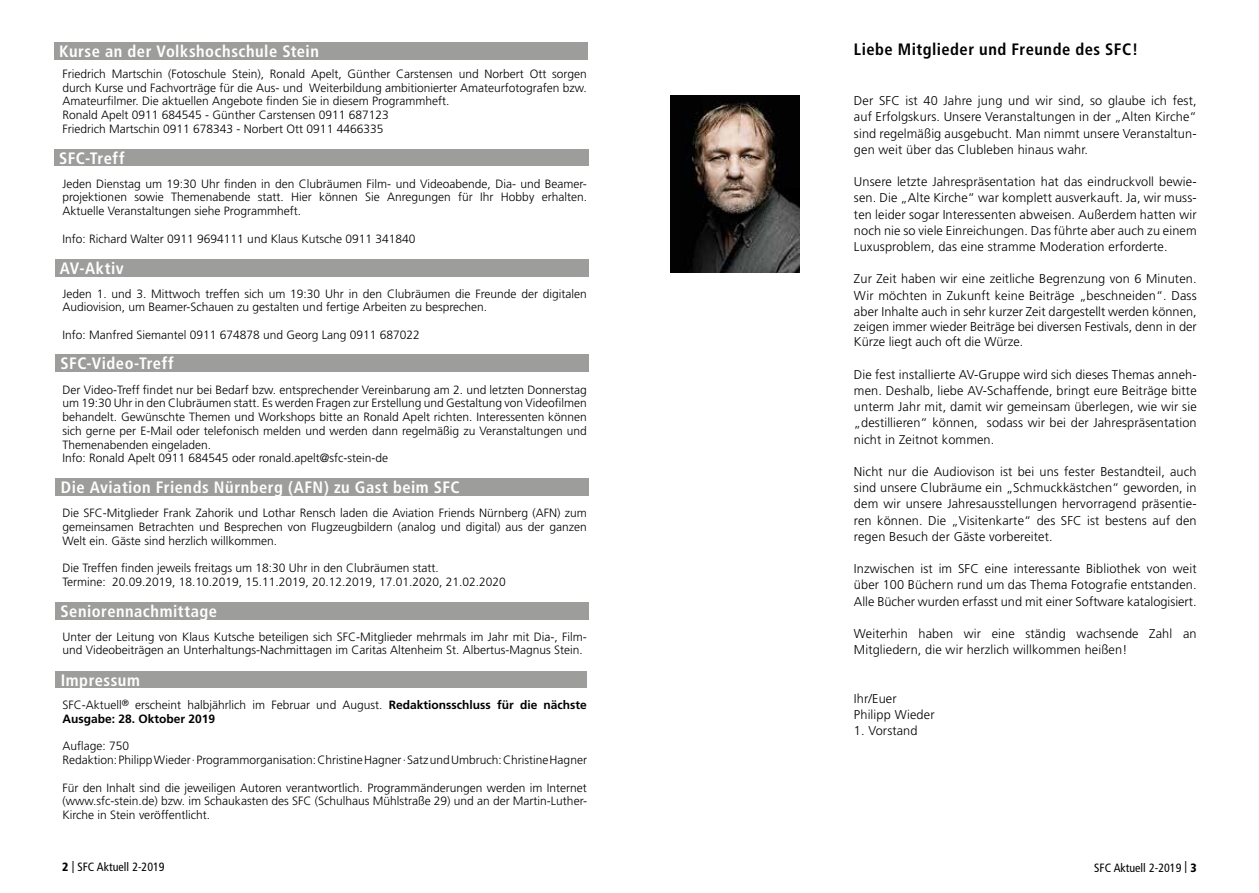
<style>
.page{position:relative;width:1259px;height:893px;background:#fff}
.page>*{position:absolute;margin:0;border:0;box-sizing:border-box;transform-origin:0 0}
.t1{font:700 condensed 16.5px "Frutiger";letter-spacing:.03em;color:#fff}
.t2{font:700 condensed 16.5px "Frutiger";letter-spacing:.03em;color:#000}
.t3{font:300 12.75px/16.2px "Frutiger";letter-spacing:.01em;color:#000;text-align:justify}
.t4{font:300 12px/13.8px "Frutiger";color:#000}
.t5{font:700 12px/13.8px "Frutiger";color:#000}
.t6{font:condensed 12px "Frutiger";color:#000}
.s1{font-weight:300}
.s2{font-weight:900}
</style>
<div class="page">
<div style="left:54px;top:43px;width:533px;height:17px;background:#9d9d9c"></div>
<div style="left:54px;top:149px;width:535px;height:17px;background:#9d9d9c"></div>
<div style="left:56px;top:259px;width:533px;height:17px;background:#9d9d9c"></div>
<div style="left:56px;top:355px;width:533px;height:17px;background:#9d9d9c"></div>
<div style="left:56px;top:478px;width:533px;height:18px;background:#9d9d9c"></div>
<div style="left:56px;top:602px;width:533px;height:17px;background:#9d9d9c"></div>
<div style="left:56px;top:671px;width:531px;height:17px;background:#9d9d9c"></div>
<img style="left:670px;top:95px;width:129px;height:178px">
<h1 class="t1" style="left:59px;top:42px;width:261px">Kurse an der Volkshochschule Stein</h1>
<p class="t4" style="left:63px;top:67px;width:526px">Friedrich Martschin (Fotoschule Stein), Ronald Apelt, Günther Carstensen und Norbert Ott sorgen durch Kurse und Fachvorträge für die Aus- und Weiterbildung ambitionierter Amateurfotografen bzw.<br>Amateurfilmer. Die aktuellen Angebote finden Sie in diesem Programmheft.<br>Ronald Apelt 0911 684545 - Günther Carstensen 0911 687123<br>Friedrich Martschin 0911 678343 - Norbert Ott 0911 4466335</p>
<h1 class="t1" style="left:59px;top:148px;width:67px">SFC-Treff</h1>
<p class="t4" style="left:63px;top:177px;width:526px;text-align:justify">Jeden Dienstag um 19:30 Uhr finden in den Clubräumen Film- und Videoabende, Dia- und Beamer&shy;projektionen sowie Themenabende statt. Hier können Sie Anregungen für Ihr Hobby erhalten.<br>Aktuelle Veranstaltungen siehe Programmheft.</p>
<p class="t4" style="left:63px;top:232px;width:354px">Info: Richard Walter 0911 9694111 und Klaus Kutsche 0911 341840</p>
<h1 class="t1" style="left:60px;top:258px;width:65px">AV-Aktiv</h1>
<p class="t4" style="left:63px;top:286px;width:526px">Jeden 1. und 3. Mittwoch treffen sich um 19:30 Uhr in den Clubräumen die Freunde der digitalen<br>Audiovision, um Beamer-Schauen zu gestalten und fertige Arbeiten zu besprechen.</p>
<p class="t4" style="left:63px;top:328px;width:359px">Info: Manfred Siemantel 0911 674878 und Georg Lang 0911 687022</p>
<h1 class="t1" style="left:61px;top:354px;width:115px">SFC-Video-Treff</h1>
<p class="t4" style="left:63px;top:383px;width:526px">Der Video-Treff findet nur bei Bedarf bzw. entsprechender Vereinbarung am 2. und letzten Donnerstag um 19:30 Uhr in den Clubräumen statt. Es werden Fragen zur Erstellung und Gestaltung von Videofilmen behandelt. Gewünschte Themen und Workshops bitte an Ronald Apelt richten. Interessenten können sich gerne per E-Mail oder telefonisch melden und werden dann regelmäßig zu Veranstaltungen und Themenabenden eingeladen.<br>Info: Ronald Apelt 0911 684545 oder ronald.apelt@sfc-stein-de</p>
<h1 class="t1" style="left:61px;top:477px;width:400px">Die Aviation Friends Nürnberg (AFN) zu Gast beim SFC</h1>
<p class="t4" style="left:63px;top:506px;width:526px;text-align:justify">Die SFC-Mitglieder Frank Zahorik und Lothar Rensch laden die Aviation Friends Nürnberg (AFN) zum gemeinsamen Betrachten und Besprechen von Flugzeugbildern (analog und digital) aus der ganzen Welt ein. Gäste sind herzlich willkommen.</p>
<p class="t4" style="left:63px;top:561px;width:445px">Die Treffen finden jeweils freitags um 18:30 Uhr in den Clubräumen statt.<br>Termine: 20.09.2019, 18.10.2019, 15.11.2019, 20.12.2019, 17.01.2020, 21.02.2020</p>
<h1 class="t1" style="left:61px;top:601px;width:158px">Seniorennachmittage</h1>
<p class="t4" style="left:63px;top:630px;width:526px">Unter der Leitung von Klaus Kutsche beteiligen sich SFC-Mitglieder mehrmals im Jahr mit Dia-, Film&shy;und Videobeiträgen an Unterhaltungs-Nachmittagen im Caritas Altenheim St. Albertus-Magnus Stein.</p>
<h1 class="t1" style="left:61px;top:670px;width:81px">Impressum</h1>
<p class="t5" style="left:63px;top:698px;width:526px"><span class="s1">SFC-Aktuell</span><sup>®</sup> <span class="s1">erscheint halbjährlich im Februar und August.</span> Redaktionsschluss für die nächste<br>Ausgabe: 28. Oktober 2019</p>
<p class="t4" style="left:63px;top:739px;width:526px">Auflage: 750<br>Redaktion: Philipp Wieder · Programmorganisation: Christine Hagner · Satz und Umbruch: Christine Hagner</p>
<p class="t4" style="left:63px;top:781px;width:526px;text-align:justify">Für den Inhalt sind die jeweiligen Autoren verantwortlich. Programmänderungen werden im Internet (www.sfc-stein.de) bzw. im Schaukasten des SFC (Schulhaus Mühlstraße 29) und an der Martin-Luther-Kirche in Stein veröffentlicht.</p>
<h1 class="t2" style="left:854px;top:39px;width:286px">Liebe Mitglieder und Freunde des SFC!</h1>
<p class="t3" style="left:854px;top:93px;width:344px">Der SFC ist 40 Jahre jung und wir sind, so glaube ich fest, auf Erfolgskurs. Unsere Veranstaltungen in der „Alten Kirche“ sind regelmäßig ausgebucht. Man nimmt unsere Veranstaltun&shy;gen weit über das Clubleben hinaus wahr.</p>
<p class="t3" style="left:854px;top:174px;width:344px">Unsere letzte Jahrespräsentation hat das eindruckvoll bewie&shy;sen. Die „Alte Kirche“ war komplett ausverkauft. Ja, wir muss&shy;ten leider sogar Interessenten abweisen. Außerdem hatten wir noch nie so viele Einreichungen. Das führte aber auch zu einem Luxusproblem, das eine stramme Moderation erforderte.</p>
<p class="t3" style="left:854px;top:271px;width:344px;line-height:15.8px">Zur Zeit haben wir eine zeitliche Begrenzung von 6 Minuten.<br>Wir möchten in Zukunft keine Beiträge „beschneiden“. Dass aber Inhalte auch in sehr kurzer Zeit dargestellt werden können, zeigen immer wieder Beiträge bei diversen Festivals, denn in der Kürze liegt auch oft die Würze.</p>
<p class="t3" style="left:854px;top:366px;width:344px">Die fest installierte AV-Gruppe wird sich dieses Themas anneh&shy;men. Deshalb, liebe AV-Schaffende, bringt eure Beiträge bitte unterm Jahr mit, damit wir gemeinsam überlegen, wie wir sie „destillieren“ können, sodass wir bei der Jahrespräsentation nicht in Zeitnot kommen.</p>
<p class="t3" style="left:854px;top:463px;width:344px">Nicht nur die Audiovison ist bei uns fester Bestandteil, auch sind unsere Clubräume ein „Schmuckkästchen“ geworden, in dem wir unsere Jahresausstellungen hervorragend präsentie&shy;ren können. Die „Visitenkarte“ des SFC ist bestens auf den regen Besuch der Gäste vorbereitet.</p>
<p class="t3" style="left:854px;top:561px;width:344px">Inzwischen ist im SFC eine interessante Bibliothek von weit über 100 Büchern rund um das Thema Fotografie entstanden.<br>Alle Bücher wurden erfasst und mit einer Software katalogisiert.</p>
<p class="t3" style="left:854px;top:626px;width:344px">Weiterhin haben wir eine ständig wachsende Zahl an<br>Mitgliedern, die wir herzlich willkommen heißen!</p>
<p class="t3" style="left:854px;top:690px;width:82px">Ihr/Euer<br>Philipp Wieder</p>
<p class="t3" style="left:854px;top:723px;width:65px">1. Vorstand</p>
<p class="t6" style="left:62px;top:860px;width:104px"><span class="s2">2</span> | SFC Aktuell 2-2019</p>
<p class="t6" style="left:1094px;top:861px;width:104px">SFC Aktuell 2-2019 | <span class="s2">3</span></p>
</div>
